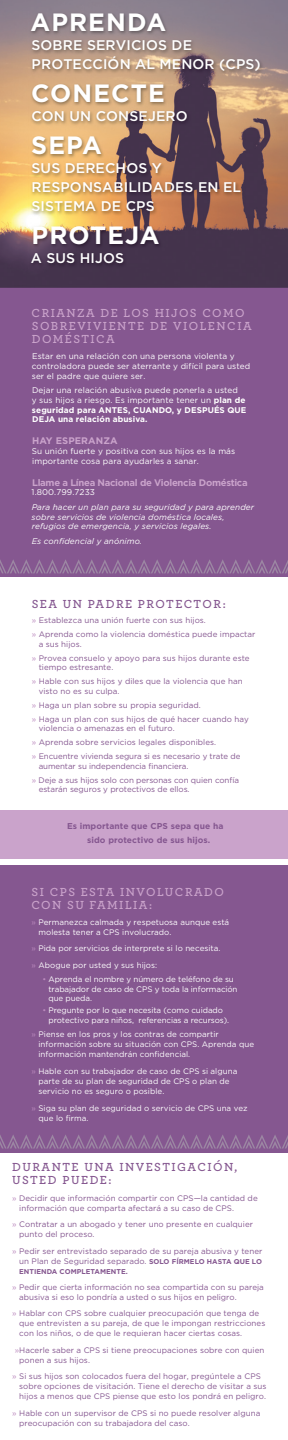
<style>
.page{position:relative;width:288px;height:1440px;background:#fff}
.page>*{position:absolute;margin:0;border:0;box-sizing:border-box;transform-origin:0 0}
.t1{font:700 25px "Gotham";letter-spacing:.045em;color:#fff}
.t2{font:500 14px/19px "Gotham";letter-spacing:.01em;color:#fff}
.t3{font:600 12.2px/13px "Archer";letter-spacing:.12em;color:#caa3cb}
.t4{font:600 12.2px/13px "Archer";letter-spacing:.12em;color:#855790}
.t5{font:700 9.5px "Gotham";letter-spacing:-.03em;color:#caa3cb}
.t6{font:700 9.5px "Gotham";letter-spacing:.01em;color:#caa3cb}
.t7{font:700 8.5px/14px "Gotham";letter-spacing:.01em;color:#855790}
.t8{font:8.4px "Gotham";letter-spacing:.01em;color:#fff}
.t9{font:8.2px/9.7px "Gotham";letter-spacing:.01em;color:#fff}
.t10{font:italic 8.2px/9.7px "Gotham";letter-spacing:.01em;color:#fff}
.t11{font:8px/10px "Gotham";letter-spacing:.005em;color:#855790}
.t12{font:8px/10px "Gotham";letter-spacing:.005em;color:#fff}
.t13{font:700 7px "Gotham";letter-spacing:.005em;color:#855790}
.s1{font-weight:700}
.s2{color:#bb8abe}
.s3{font-weight:700;font-size:7px}
</style>
<div class="page">
<div style="left:0;top:865px;width:288px;height:288px;background:#855790"></div>
<div style="left:0;top:275px;width:288px;height:302px;background:#855790"></div>
<img style="left:0;top:0;width:288px;height:288px">
<div style="left:0;top:810px;width:288px;height:48px;background:#caa3cb"></div>
<svg style="left:0;top:559px;width:288px;height:14px"></svg>
<svg style="left:0;top:1135px;width:288px;height:14px"></svg>
<img style="left:29px;top:12px;width:235px;height:256px">
<h1 class="t1" style="left:31px;top:8px;width:137px">APRENDA</h1>
<h2 class="t2" style="left:32px;top:36px;width:231px">SOBRE SERVICIOS DE<br>PROTECCIÓN AL MENOR (CPS)</h2>
<h1 class="t1" style="left:31px;top:79px;width:135px">CONECTE</h1>
<h2 class="t2" style="left:31px;top:107px;width:158px">CON UN CONSEJERO</h2>
<h1 class="t1" style="left:31px;top:131px;width:72px">SEPA</h1>
<h2 class="t2" style="left:32px;top:159px;width:211px">SUS DERECHOS Y<br>RESPONSABILIDADES EN EL<br>SISTEMA DE CPS</h2>
<h1 class="t1" style="left:32px;top:221px;width:130px">PROTEJA</h1>
<h2 class="t2" style="left:31px;top:249px;width:95px">A SUS HIJOS</h2>
<h3 class="t3" style="left:32px;top:306px;width:222px">CRIANZA DE LOS HIJOS COMO<br>SOBREVIVIENTE DE VIOLENCIA<br>DOMÉSTICA</h3>
<p class="t9" style="left:32px;top:351px;width:220px">Estar en una relación con una persona violenta y controladora puede ser aterrante y difícil para usted ser el padre que quiere ser.</p>
<p class="t9" style="left:32px;top:385px;width:216px">Dejar una relación abusiva puede ponerla a usted<br>y sus hijos a riesgo. Es importante tener un <span class="s1">plan de seguridad para ANTES, CUANDO, y DESPUÉS QUE DEJA una relación abusiva.</span></p>
<p class="t6" style="left:32px;top:435px;width:87px">HAY ESPERANZA</p>
<p class="t9" style="left:32px;top:446px;width:205px">Su unión fuerte y positiva con sus hijos es la más importante cosa para ayudarles a sanar.</p>
<p class="t5" style="left:32px;top:477px;width:217px">Llame a Línea Nacional de Violencia Doméstica</p>
<p class="t8" style="left:32px;top:488px;width:65px">1.800.799.7233</p>
<p class="t10" style="left:32px;top:502px;width:224px">Para hacer un plan para su seguridad y para aprender sobre servicios de violencia doméstica locales, refugios de emergencia, y servicios legales.</p>
<p class="t10" style="left:32px;top:536px;width:112px">Es confidencial y anónimo.</p>
<h3 class="t4" style="left:32px;top:596px;width:196px">SEA UN PADRE PROTECTOR:</h3>
<p class="t11" style="left:32px;top:613px;width:225px;line-height:14px"><span class="s2">»</span> Establezca una unión fuerte con sus hijos.<br><span class="s2">»</span> Aprenda como la violencia doméstica puede impactar</p>
<p class="t11" style="left:32px;top:637px;width:220px;line-height:14px;text-indent:7px">a sus hijos.<br><span class="s2">»</span> Provea consuelo y apoyo para sus hijos durante este</p>
<p class="t11" style="left:32px;top:660px;width:212px;line-height:14px;text-indent:7px">tiempo estresante.<br><span class="s2">»</span> Hable con sus hijos y diles que la violencia que han</p>
<p class="t11" style="left:32px;top:684px;width:219px;line-height:14px;text-indent:7px">visto no es su culpa.<br><span class="s2">»</span> Haga un plan sobre su propia seguridad.<br><span class="s2">»</span> Haga un plan con sus hijos de qué hacer cuando hay</p>
<p class="t11" style="left:32px;top:721px;width:210px;line-height:14px;text-indent:7px">violencia o amenazas en el futuro.<br><span class="s2">»</span> Aprenda sobre servicios legales disponibles.<br><span class="s2">»</span> Encuentre vivienda segura si es necesario y trate de</p>
<p class="t11" style="left:32px;top:759px;width:209px;line-height:14px;text-indent:7px">aumentar su independencia financiera.<br><span class="s2">»</span> Deje a sus hijos solo con personas con quien confía</p>
<p class="t11" style="left:39px;top:784px;width:152px">estarán seguros y protectivos de ellos.</p>
<p class="t7" style="left:87px;top:819px;width:138px;text-indent:-20px">Es importante que CPS sepa que ha sido protectivo de sus hijos.</p>
<h3 class="t3" style="left:32px;top:885px;width:194px">SI CPS ESTA INVOLUCRADO<br>CON SU FAMILIA:</h3>
<p class="t12" style="left:38px;top:917px;width:192px;text-indent:-7px"><span class="s2">»</span> Permanezca calmada y respetuosa aunque está molesta tener a CPS involucrado.</p>
<p class="t12" style="left:31px;top:940px;width:191px;line-height:16.5px"><span class="s2">»</span> Pida por servicios de interprete si lo necesita. <span class="s2">»</span> Abogue por usted y sus hijos:</p>
<p class="t12" style="left:48px;top:974px;width:191px;line-height:9.5px;text-indent:-6px"><span class="s2">•</span> Aprenda el nombre y número de teléfono de su trabajador de caso de CPS y toda la información que pueda.</p>
<p class="t12" style="left:48px;top:1005px;width:182px;line-height:9.5px;text-indent:-6px"><span class="s2">•</span> Pregunte por lo que necesita (como cuidado protectivo para niños, referencias a recursos).</p>
<p class="t12" style="left:38px;top:1029px;width:217px;text-indent:-7px"><span class="s2">»</span> Piense en los pros y los contras de compartir información sobre su situación con CPS. Aprenda que información mantendrán confidencial.</p>
<p class="t12" style="left:38px;top:1066px;width:200px;text-indent:-7px"><span class="s2">»</span> Hable con su trabajador de caso de CPS si alguna parte de su plan de seguridad de CPS o plan de servicio no es seguro o posible.</p>
<p class="t12" style="left:38px;top:1103px;width:211px;text-indent:-7px"><span class="s2">»</span> Siga su plan de seguridad o servicio de CPS una vez que lo firma.</p>
<h3 class="t4" style="left:12px;top:1160px;width:227px">DURANTE UNA INVESTIGACIÓN,<br>USTED PUEDE:</h3>
<p class="t11" style="left:19px;top:1193px;width:240px;text-indent:-7px"><span class="s2">»</span> Decidir que información compartir con CPS—la cantidad de información que comparta afectará a su caso de CPS.</p>
<p class="t11" style="left:19px;top:1219px;width:235px;text-indent:-7px"><span class="s2">»</span> Contratar a un abogado y tener uno presente en cualquier punto del proceso.</p>
<p class="t11" style="left:12px;top:1246px;width:252px;text-align:right"><span class="s2">»</span> Pedir ser entrevistado separado de su pareja abusiva y tener un Plan de Seguridad separado. <span class="s3">SOLO FÍRMELO HASTA QUE LO</span></p>
<p class="t13" style="left:19px;top:1267px;width:110px">ENTIENDA COMPLETAMENTE.</p>
<p class="t11" style="left:19px;top:1282px;width:246px;text-indent:-7px"><span class="s2">»</span> Pedir que cierta información no sea compartida con su pareja abusiva si eso lo pondría a usted o sus hijos en peligro.</p>
<p class="t11" style="left:19px;top:1309px;width:248px;text-indent:-7px"><span class="s2">»</span> Hablar con CPS sobre cualquier preocupación que tenga de que entrevisten a su pareja, de que le impongan restricciones con los niños, o de que le requieran hacer ciertas cosas.</p>
<p class="t11" style="left:19px;top:1345px;width:247px;text-indent:-5px"><span class="s2">»</span> Hacerle saber a CPS si tiene preocupaciones sobre con quien ponen a sus hijos.</p>
<p class="t11" style="left:19px;top:1371px;width:249px;text-indent:-7px"><span class="s2">»</span> Si sus hijos son colocados fuera del hogar, pregúntele a CPS sobre opciones de visitación. Tiene el derecho de visitar a sus hijos a menos que CPS piense que esto los pondrá en peligro.</p>
<p class="t11" style="left:19px;top:1408px;width:243px;text-indent:-7px"><span class="s2">»</span> Hable con un supervisor de CPS si no puede resolver alguna preocupación con su trabajadora del caso.</p>
</div>
